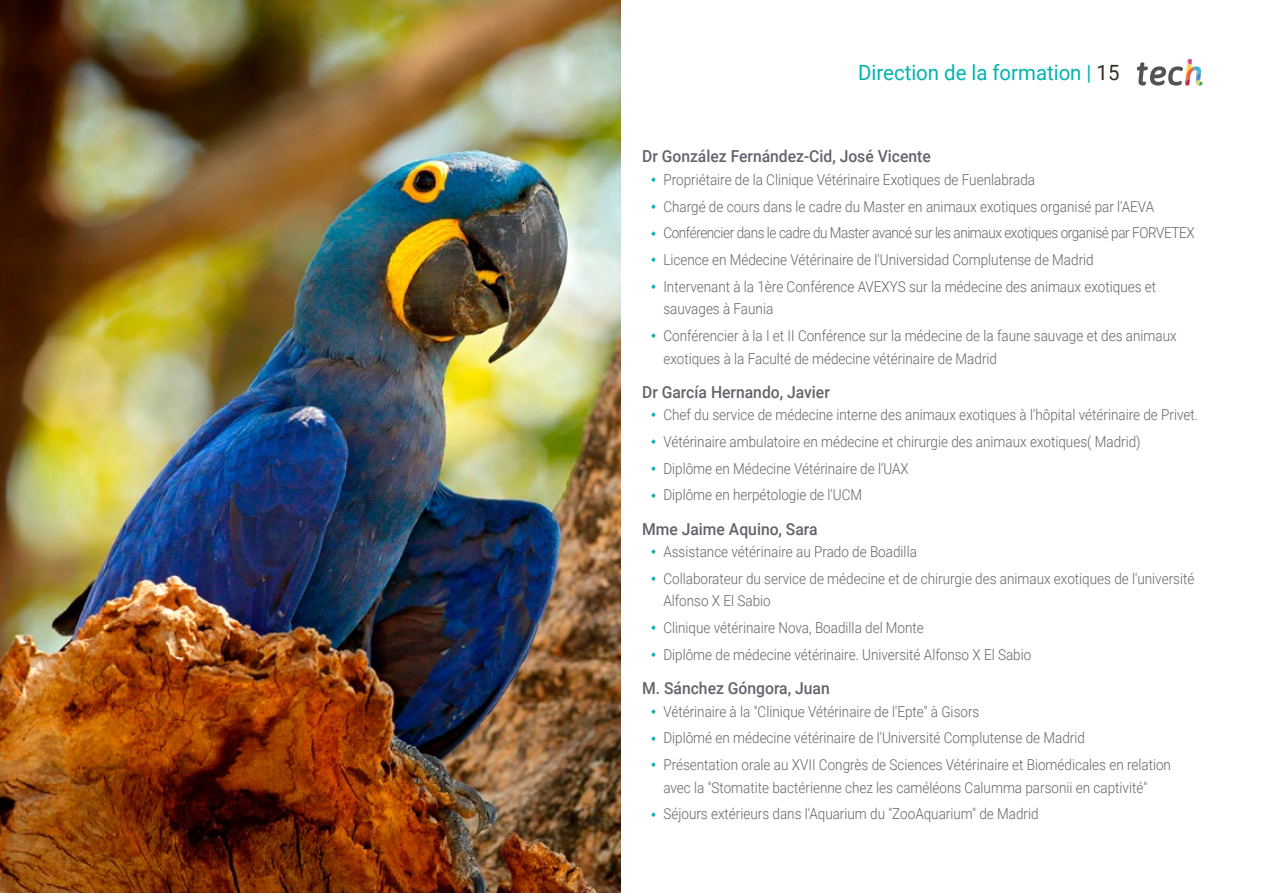
<style>
.page{position:relative;width:1263px;height:893px;background:#fff}
.page>*{position:absolute;margin:0;border:0;box-sizing:border-box;transform-origin:0 0}
.t1{font:21px "Roboto";color:#00b4b0}
.t2{font:500 16.5px "Roboto";color:#61646a;scale:.95 1}
.t3{font:300 15px/26.7px "Roboto";color:#61646a;scale:.9 1}
.s1{color:#312e20}
</style>
<div class="page">
<svg style="left:1137px;top:59px;width:65px;height:27px"></svg>
<img style="left:0;top:0;width:621px;height:893px">
<h1 class="t1" style="left:858px;top:57px;width:263px">Direction de la formation | <span class="s1">15</span></h1>
<p class="t2" style="left:642px;top:145px;width:305px">Dr González Fernández-Cid, José Vicente</p>
<p class="t3" style="left:663px;top:166px;width:592px">Propriétaire de la Clinique Vétérinaire Exotiques de Fuenlabrada<br>Chargé de cours dans le cadre du Master en animaux exotiques organisé par l'AEVA Conférencier dans le cadre du Master avancé sur les animaux exotiques organisé par FORVETEX Licence en Médecine Vétérinaire de l'Universidad Complutense de Madrid<br>Intervenant à la 1ère Conférence AVEXYS sur la médecine des animaux exotiques et</p>
<p class="t3" style="left:663px;top:295px;width:572px">sauvages à Faunia<br>Conférencier à la I et II Conférence sur la médecine de la faune sauvage et des animaux</p>
<p class="t3" style="left:663px;top:344px;width:372px">exotiques à la Faculté de médecine vétérinaire de Madrid</p>
<p class="t2" style="left:642px;top:380px;width:199px">Dr García Hernando, Javier</p>
<p class="t3" style="left:663px;top:401px;width:595px">Chef du service de médecine interne des animaux exotiques à l'hôpital vétérinaire de Privet.<br>Vétérinaire ambulatoire en médecine et chirurgie des animaux exotiques( Madrid)<br>Diplôme en Médecine Vétérinaire de l’UAX<br>Diplôme en herpétologie de l'UCM</p>
<p class="t2" style="left:642px;top:517px;width:186px">Mme Jaime Aquino, Sara</p>
<p class="t3" style="left:663px;top:538px;width:591px">Assistance vétérinaire au Prado de Boadilla<br>Collaborateur du service de médecine et de chirurgie des animaux exotiques de l'université</p>
<p class="t3" style="left:663px;top:587px;width:410px">Alfonso X El Sabio<br>Clinique vétérinaire Nova, Boadilla del Monte<br>Diplôme de médecine vétérinaire. Université Alfonso X El Sabio</p>
<p class="t2" style="left:642px;top:677px;width:199px">M. Sánchez Góngora, Juan</p>
<p class="t3" style="left:663px;top:697px;width:565px">Vétérinaire à la "Clinique Vétérinaire de l'Epte" à Gisors<br>Diplômé en médecine vétérinaire de l'Université Complutense de Madrid<br>Présentation orale au XVII Congrès de Sciences Vétérinaire et Biomédicales en relation</p>
<p class="t3" style="left:663px;top:773px;width:539px">avec la "Stomatite bactérienne chez les caméléons Calumma parsonii en captivité"<br>Séjours extérieurs dans l'Aquarium du "ZooAquarium" de Madrid</p>
</div>
